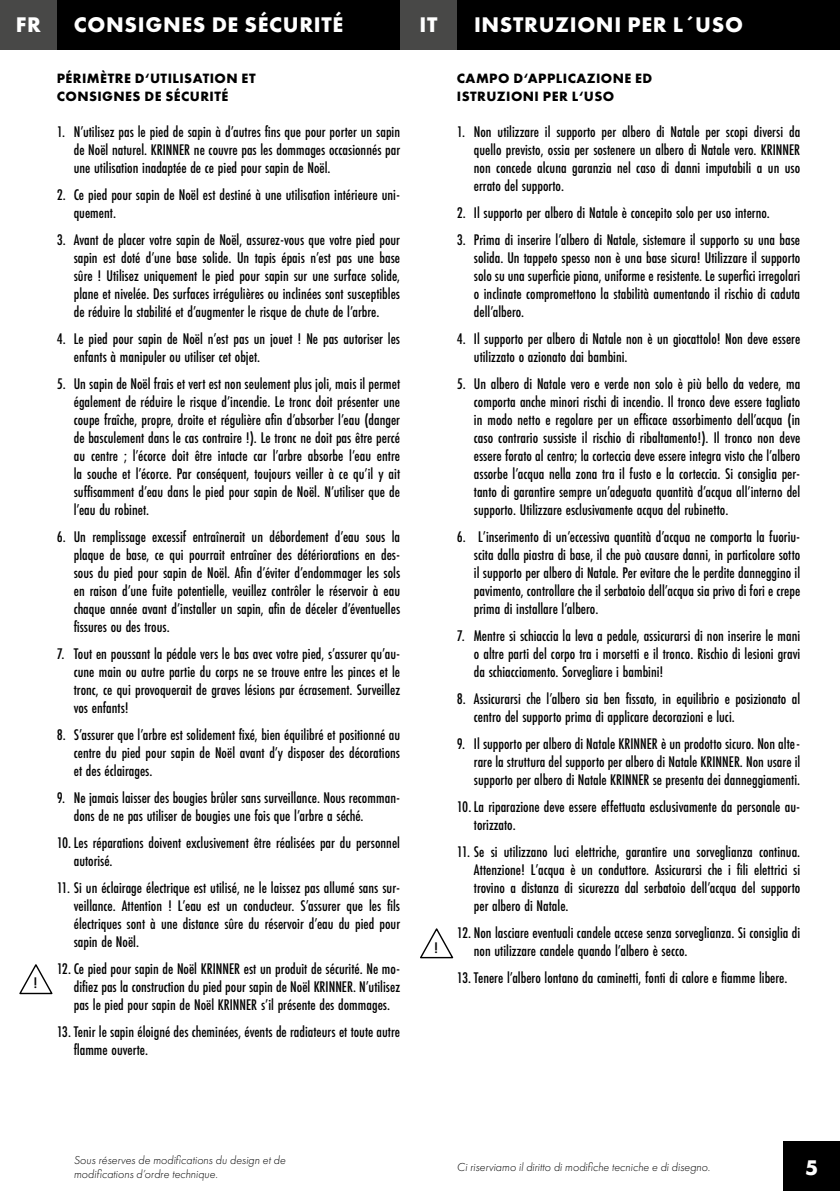
<style>
.page{position:relative;width:840px;height:1191px;background:#fff}
.page>*{position:absolute;margin:0;border:0;box-sizing:border-box;transform-origin:0 0}
.t1{font:700 22px "Futura PT";letter-spacing:.03em;color:#fff}
.t2{font:500 16px/18px "Futura PT Cond";color:#000;text-align:justify}
.t3{font:500 16px "Futura PT";color:#000}
.t4{font:700 14px/18px "Futura PT";letter-spacing:.03em;color:#000}
.t5{font:italic 300 12px/14px "Futura PT";color:#000}
</style>
<div class="page">
<div style="left:57px;top:0;width:782px;height:49px;background:#000"></div>
<div style="left:0;top:0;width:57px;height:49px;background:#484847"></div>
<div style="left:400px;top:0;width:56px;height:49px;background:#484847"></div>
<hr style="left:0;top:0;width:1px;height:49px;background:#000">
<div style="left:782px;top:1141px;width:57px;height:50px;background:#000"></div>
<svg style="left:19px;top:964px;width:34px;height:31px"></svg>
<svg style="left:420px;top:928px;width:34px;height:31px"></svg>
<h1 class="t1" style="left:16px;top:10px;width:27px">FR</h1>
<h1 class="t1" style="left:74px;top:11px;width:271px">CONSIGNES DE SÉCURITÉ</h1>
<h1 class="t1" style="left:419px;top:10px;width:20px">IT</h1>
<h1 class="t1" style="left:473px;top:11px;width:270px">INSTRUZIONI PER L´USO</h1>
<p class="t3" style="left:33px;top:973px;width:6px">!</p>
<p class="t4" style="left:57px;top:69px;width:200px">PÉRIMÈTRE D‘UTILISATION ET<br>CONSIGNES DE SÉCURITÉ</p>
<p class="t2" style="left:74px;top:123px;width:328px;text-indent:-17px">1. N’utilisez pas le pied de sapin à d’autres fins que pour porter un sapin de Noël naturel. KRINNER ne couvre pas les dommages occasionnés par une utilisation inadaptée de ce pied pour sapin de Noël.</p>
<p class="t2" style="left:74px;top:186px;width:327px;text-indent:-17px">2. Ce pied pour sapin de Noël est destiné à une utilisation intérieure uni&shy;quement.</p>
<p class="t2" style="left:74px;top:231px;width:327px;text-indent:-17px">3. Avant de placer votre sapin de Noël, assurez-vous que votre pied pour sapin est doté d’une base solide. Un tapis épais n’est pas une base sûre ! Utilisez uniquement le pied pour sapin sur une surface solide, plane et nivelée. Des surfaces irrégulières ou inclinées sont susceptibles de réduire la stabilité et d’augmenter le risque de chute de l’arbre.</p>
<p class="t2" style="left:74px;top:330px;width:327px;text-indent:-17px">4. Le pied pour sapin de Noël n’est pas un jouet ! Ne pas autoriser les enfants à manipuler ou utiliser cet objet.</p>
<p class="t2" style="left:74px;top:375px;width:328px;text-indent:-17px">5. Un sapin de Noël frais et vert est non seulement plus joli, mais il permet également de réduire le risque d’incendie. Le tronc doit présenter une coupe fraîche, propre, droite et régulière afin d’absorber l’eau (danger de basculement dans le cas contraire !). Le tronc ne doit pas être percé au centre ; l’écorce doit être intacte car l’arbre absorbe l’eau entre la souche et l’écorce. Par conséquent, toujours veiller à ce qu’il y ait suffisamment d’eau dans le pied pour sapin de Noël. N’utiliser que de l’eau du robinet.</p>
<p class="t2" style="left:74px;top:528px;width:328px;text-indent:-17px">6. Un remplissage excessif entraînerait un débordement d’eau sous la plaque de base, ce qui pourrait entraîner des détériorations en des&shy;sous du pied pour sapin de Noël. Afin d’éviter d’endommager les sols en raison d’une fuite potentielle, veuillez contrôler le réservoir à eau chaque année avant d’installer un sapin, afin de déceler d’éventuelles fissures ou des trous.</p>
<p class="t2" style="left:74px;top:645px;width:328px;text-indent:-17px">7. Tout en poussant la pédale vers le bas avec votre pied, s’assurer qu’au&shy;cune main ou autre partie du corps ne se trouve entre les pinces et le tronc, ce qui provoquerait de graves lésions par écrasement. Surveillez vos enfants!</p>
<p class="t2" style="left:74px;top:726px;width:328px;text-indent:-17px">8. S’assurer que l’arbre est solidement fixé, bien équilibré et positionné au centre du pied pour sapin de Noël avant d’y disposer des décorations et des éclairages.</p>
<p class="t2" style="left:74px;top:789px;width:328px;text-indent:-17px">9. Ne jamais laisser des bougies brûler sans surveillance. Nous recomman&shy;dons de ne pas utiliser de bougies une fois que l’arbre a séché.</p>
<p class="t2" style="left:74px;top:834px;width:327px;text-indent:-17px">10. Les réparations doivent exclusivement être réalisées par du personnel autorisé.</p>
<p class="t2" style="left:74px;top:879px;width:328px;text-indent:-17px">11. Si un éclairage électrique est utilisé, ne le laissez pas allumé sans sur&shy;veillance. Attention ! L’eau est un conducteur. S’assurer que les fils électriques sont à une distance sûre du réservoir d’eau du pied pour sapin de Noël.</p>
<p class="t2" style="left:74px;top:960px;width:328px;text-indent:-17px">12. Ce pied pour sapin de Noël KRINNER est un produit de sécurité. Ne mo&shy;difiez pas la construction du pied pour sapin de Noël KRINNER. N’utilisez pas le pied pour sapin de Noël KRINNER s’il présente des dommages.</p>
<p class="t2" style="left:74px;top:1023px;width:327px;text-indent:-17px">13. Tenir le sapin éloigné des cheminées, évents de radiateurs et toute autre flamme ouverte.</p>
<p class="t3" style="left:434px;top:937px;width:6px">!</p>
<p class="t4" style="left:456px;top:69px;width:197px">CAMPO D‘APPLICAZIONE ED<br>ISTRUZIONI PER L‘USO</p>
<p class="t2" style="left:473px;top:123px;width:327px;text-indent:-17px">1. Non utilizzare il supporto per albero di Natale per scopi diversi da quello previsto, ossia per sostenere un albero di Natale vero. KRINNER non concede alcuna garanzia nel caso di danni imputabili a un uso errato del supporto.</p>
<p class="t2" style="left:456px;top:204px;width:314px">2. Il supporto per albero di Natale è concepito solo per uso interno.</p>
<p class="t2" style="left:473px;top:231px;width:328px;text-indent:-17px">3. Prima di inserire l’albero di Natale, sistemare il supporto su una base solida. Un tappeto spesso non è una base sicura! Utilizzare il supporto solo su una superficie piana, uniforme e resistente. Le superfici irregolari o inclinate compromettono la stabilità aumentando il rischio di caduta dell’albero.</p>
<p class="t2" style="left:473px;top:330px;width:328px;text-indent:-17px">4. Il supporto per albero di Natale non è un giocattolo! Non deve essere utilizzato o azionato dai bambini.</p>
<p class="t2" style="left:473px;top:375px;width:328px;text-indent:-17px">5. Un albero di Natale vero e verde non solo è più bello da vedere, ma comporta anche minori rischi di incendio. Il tronco deve essere tagliato in modo netto e regolare per un efficace assorbimento dell’acqua (in caso contrario sussiste il rischio di ribaltamento!). Il tronco non deve essere forato al centro; la corteccia deve essere integra visto che l’albero assorbe l’acqua nella zona tra il fusto e la corteccia. Si consiglia per&shy;tanto di garantire sempre un’adeguata quantità d’acqua all’interno del supporto. Utilizzare esclusivamente acqua del rubinetto.</p>
<p class="t2" style="left:473px;top:528px;width:328px;text-indent:-17px">6. L’inserimento di un’eccessiva quantità d’acqua ne comporta la fuoriu&shy;scita dalla piastra di base, il che può causare danni, in particolare sotto il supporto per albero di Natale. Per evitare che le perdite danneggino il pavimento, controllare che il serbatoio dell’acqua sia privo di fori e crepe prima di installare l’albero.</p>
<p class="t2" style="left:473px;top:627px;width:328px;text-indent:-17px">7. Mentre si schiaccia la leva a pedale, assicurarsi di non inserire le mani o altre parti del corpo tra i morsetti e il tronco. Rischio di lesioni gravi da schiacciamento. Sorvegliare i bambini!</p>
<p class="t2" style="left:473px;top:690px;width:327px;text-indent:-17px">8. Assicurarsi che l’albero sia ben fissato, in equilibrio e posizionato al centro del supporto prima di applicare decorazioni e luci.</p>
<p class="t2" style="left:473px;top:735px;width:328px;text-indent:-17px">9. Il supporto per albero di Natale KRINNER è un prodotto sicuro. Non alte&shy;rare la struttura del supporto per albero di Natale KRINNER. Non usare il supporto per albero di Natale KRINNER se presenta dei danneggiamenti.</p>
<p class="t2" style="left:473px;top:798px;width:327px;text-indent:-17px">10. La riparazione deve essere effettuata esclusivamente da personale au&shy;torizzato.</p>
<p class="t2" style="left:473px;top:843px;width:328px;text-indent:-17px">11. Se si utilizzano luci elettriche, garantire una sorveglianza continua.<br>Attenzione! L’acqua è un conduttore. Assicurarsi che i fili elettrici si trovino a distanza di sicurezza dal serbatoio dell’acqua del supporto per albero di Natale.</p>
<p class="t2" style="left:473px;top:924px;width:328px;text-indent:-17px">12. Non lasciare eventuali candele accese senza sorveglianza. Si consiglia di non utilizzare candele quando l’albero è secco.</p>
<p class="t2" style="left:456px;top:969px;width:332px">13. Tenere l’albero lontano da caminetti, fonti di calore e fiamme libere.</p>
<p class="t5" style="left:74px;top:1153px;width:213px">Sous réserves de modifications du design et de modifications d’ordre technique.</p>
<p class="t5" style="left:456px;top:1160px;width:255px">Ci riserviamo il diritto di modifiche tecniche e di disegno.</p>
<h1 class="t1" style="left:804px;top:1153px;width:15px">5</h1>
</div>
